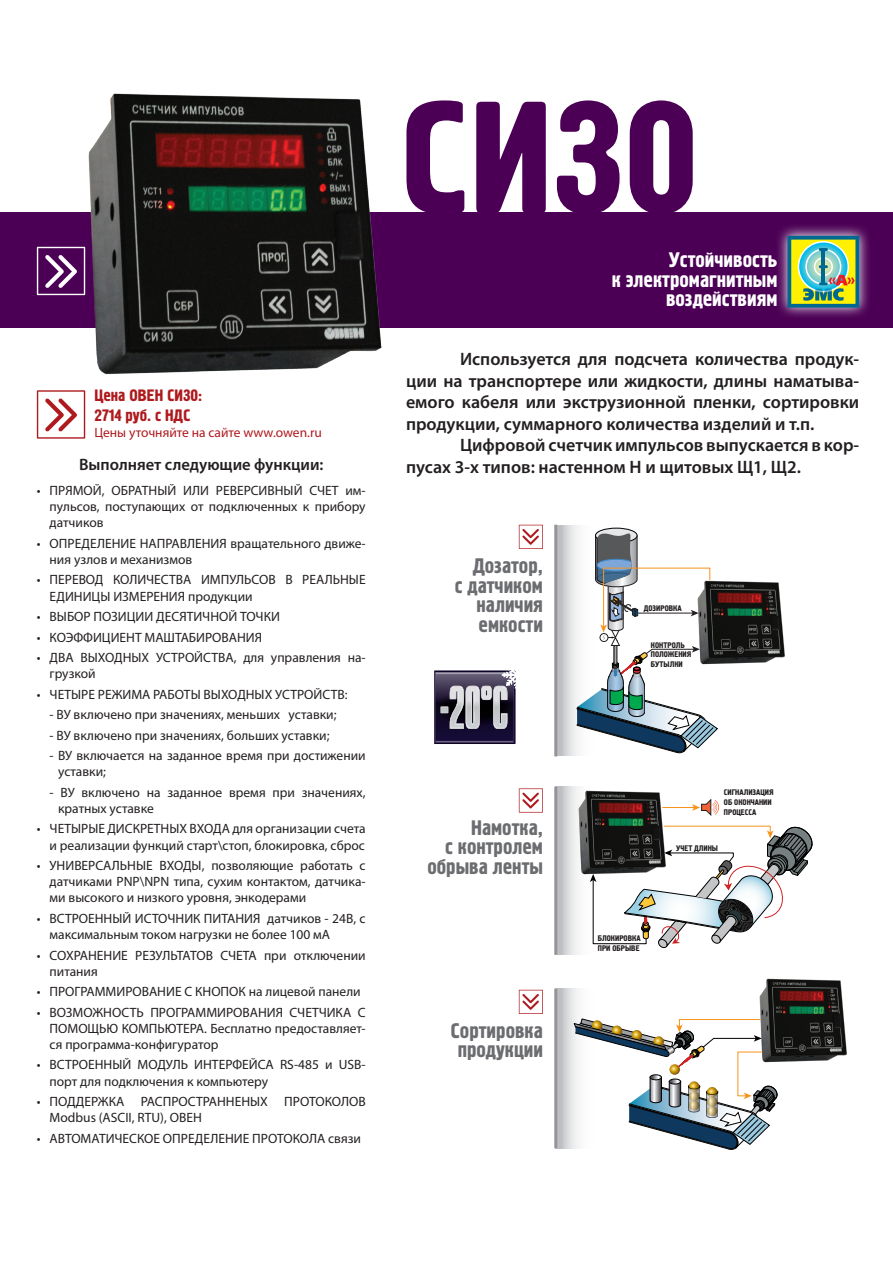
<style>
.page{position:relative;width:893px;height:1263px;background:#fff}
.page>*{position:absolute;margin:0;border:0;box-sizing:border-box;transform-origin:0 0}
.t1{font:159px "Hermes C";color:#4c0055}
.t2{font:21px/19.5px "Hermes C";color:#6c6d70;text-align:right}
.t3{font:21px/19.5px "Hermes C";color:#fff;text-align:right}
.t4{font:600 18px "Myriad Pro";color:#231f20}
.t5{font:600 16.5px "Myriad Pro";color:#231f20}
.t6{font:16.5px/19.8px "Hermes C";color:#ae1a1e}
.t7{font:13.5px/16.2px "Myriad Pro";color:#231f20}
.t8{font:13.5px "Myriad Pro";color:#ae1a1e}
.t9{font:8.1px/9.8px "Hermes C";color:#231f20}
</style>
<div class="page">
<svg style="left:557px;top:525px;width:80px;height:231px"></svg>
<svg style="left:557px;top:787px;width:21px;height:168px;background:#d3d4d6"></svg>
<svg style="left:557px;top:989px;width:21px;height:159px;background:#d2d3d5"></svg>
<div style="left:0;top:212px;width:893px;height:115px;background:#4c0055"></div>
<svg style="left:37px;top:247px;width:33px;height:48px"></svg>
<svg style="left:519px;top:525px;width:24px;height:24px"></svg>
<svg style="left:519px;top:788px;width:24px;height:25px"></svg>
<svg style="left:519px;top:990px;width:24px;height:24px"></svg>
<svg style="left:778px;top:226px;width:90px;height:90px"></svg>
<svg style="left:787px;top:236px;width:72px;height:72px;background:#88b978"></svg>
<img style="left:70px;top:93px;width:329px;height:307px">
<svg style="left:37px;top:390px;width:48px;height:49px"></svg>
<img style="left:434px;top:670px;width:82px;height:74px">
<svg style="left:441px;top:670px;width:75px;height:59px;background:#75727f"></svg>
<img style="left:718px;top:581px;width:67px;height:83px">
<svg style="left:595px;top:528px;width:42px;height:15px"></svg>
<div style="left:595px;top:528px;width:42px;height:15px;border:1px solid #000001;border-radius:50%"></div>
<svg style="left:577px;top:533px;width:141px;height:223px"></svg>
<hr style="left:554px;top:525px;width:3px;height:231px;background:#939598">
<img style="left:573px;top:786px;width:90px;height:95px">
<svg style="left:590px;top:825px;width:222px;height:123px"></svg>
<hr style="left:662px;top:807px;width:32px;height:1px;background:#f7931d">
<svg style="left:692px;top:799px;width:27px;height:17px"></svg>
<hr style="left:554px;top:787px;width:3px;height:168px;background:#939598">
<img style="left:759px;top:978px;width:88px;height:84px">
<svg style="left:574px;top:1018px;width:203px;height:132px"></svg>
<hr style="left:554px;top:989px;width:3px;height:159px;background:#939598">
<p class="t1" style="left:399px;top:69px;width:301px">СИ30</p>
<p class="t6" style="left:94px;top:386px;width:109px">Цена ОВЕН CИ30:<br>2714 руб. с НДС</p>
<p class="t8" style="left:94px;top:424px;width:229px">Цены уточняйте на сайте www.owen.ru</p>
<p class="t3" style="left:612px;top:251px;width:167px">Устойчивость<br>к электромагнитным воздействиям</p>
<p class="t4" style="left:460px;top:348px;width:401px">Используется для подсчета количества продук-</p>
<p class="t4" style="left:406px;top:369px;width:455px">ции на транспортере или жидкости, длины наматыва-</p>
<p class="t4" style="left:406px;top:391px;width:455px">емого кабеля или экструзионной пленки, сортировки</p>
<p class="t4" style="left:406px;top:412px;width:410px">продукции, суммарного количества изделий и т.п.</p>
<p class="t4" style="left:460px;top:434px;width:401px">Цифровой счетчик импульсов выпускается в кор-</p>
<p class="t5" style="left:79px;top:454px;width:246px">Выполняет следующие функции:</p>
<p class="t4" style="left:406px;top:456px;width:397px">пусах 3-х типов: настенном Н и щитовых Щ1, Щ2.</p>
<p class="t7" style="left:50px;top:482px;width:318px;text-align:justify;text-indent:-13px">• ПРЯМОЙ, ОБРАТНЫЙ ИЛИ РЕВЕРСИВНЫЙ СЧЕТ им&shy;пульсов, поступающих от подключенных к прибору датчиков</p>
<p class="t7" style="left:50px;top:535px;width:318px;text-indent:-13px">• ОПРЕДЕЛЕНИЕ НАПРАВЛЕНИЯ вращательного движе&shy;ния узлов и механизмов</p>
<p class="t7" style="left:50px;top:572px;width:318px;text-indent:-13px">• ПЕРЕВОД КОЛИЧЕСТВА ИМПУЛЬСОВ В РЕАЛЬНЫЕ<br>ЕДИНИЦЫ ИЗМЕРЕНИЯ продукции</p>
<p class="t7" style="left:37px;top:608px;width:245px">• ВЫБОР ПОЗИЦИИ ДЕСЯТИЧНОЙ ТОЧКИ</p>
<p class="t7" style="left:37px;top:629px;width:227px">• КОЭФФИЦИЕНТ МАШТАБИРОВАНИЯ</p>
<p class="t7" style="left:50px;top:649px;width:318px;text-indent:-13px">• ДВА ВЫХОДНЫХ УСТРОЙСТВА, для управления на&shy;грузкой</p>
<p class="t7" style="left:37px;top:686px;width:312px">• ЧЕТЫРЕ РЕЖИМА РАБОТЫ ВЫХОДНЫХ УСТРОЙСТВ:</p>
<p class="t7" style="left:50px;top:706px;width:288px">- ВУ включено при значениях, меньших уставки;</p>
<p class="t7" style="left:50px;top:727px;width:281px">- ВУ включено при значениях, больших уставки;</p>
<p class="t7" style="left:58px;top:747px;width:309px;text-indent:-9px">- ВУ включается на заданное время при достижении уставки;</p>
<p class="t7" style="left:58px;top:784px;width:309px;text-indent:-9px">- ВУ включено на заданное время при значениях, кратных уставке</p>
<p class="t7" style="left:37px;top:820px;width:330px;text-align:right">• ЧЕТЫРЫЕ ДИСКРЕТНЫХ ВХОДА для организации счета и реализации функций старт\стоп, блокировка, сброс</p>
<p class="t7" style="left:50px;top:857px;width:318px;text-align:justify;text-indent:-13px">• УНИВЕРСАЛЬНЫЕ ВХОДЫ, позволяющие работать с датчиками PNP\NPN типа, сухим контактом, датчика&shy;ми высокого и низкого уровня, энкодерами</p>
<p class="t7" style="left:50px;top:910px;width:318px;text-indent:-13px">• ВСТРОЕННЫЙ ИСТОЧНИК ПИТАНИЯ датчиков - 24В, с максимальным током нагрузки не более 100 мА</p>
<p class="t7" style="left:50px;top:947px;width:318px;text-indent:-13px">• СОХРАНЕНИЕ РЕЗУЛЬТАТОВ СЧЕТА при отключении питания</p>
<p class="t7" style="left:37px;top:983px;width:325px">• ПРОГРАММИРОВАНИЕ С КНОПОК на лицевой панели</p>
<p class="t7" style="left:50px;top:1004px;width:318px;text-align:justify;text-indent:-13px">• ВОЗМОЖНОСТЬ ПРОГРАММИРОВАНИЯ СЧЕТЧИКА С ПОМОЩЬЮ КОМПЬЮТЕРА. Бесплатно предоставляет&shy;ся программа-конфигуратор</p>
<p class="t7" style="left:50px;top:1057px;width:318px;text-indent:-13px">• ВСТРОЕННЫЙ МОДУЛЬ ИНТЕРФЕЙСА RS-485 и USB&shy;порт для подключения к компьютеру</p>
<p class="t7" style="left:50px;top:1093px;width:318px;text-indent:-13px">• ПОДДЕРЖКА РАСПРОСТРАННЕНЫХ ПРОТОКОЛОВ<br>Modbus (ASCII, RTU), ОВЕН</p>
<p class="t7" style="left:37px;top:1130px;width:326px">• АВТОМАТИЧЕСКОЕ ОПРЕДЕЛЕНИЕ ПРОТОКОЛА связи</p>
<p class="t2" style="left:455px;top:557px;width:90px">Дозатор,<br>с датчиком наличия емкости</p>
<p class="t9" style="left:644px;top:604px;width:39px">ДОЗИРОВКА</p>
<p class="t9" style="left:651px;top:640px;width:42px">КОНТРОЛЬ<br>ПОЛОЖЕНИЯ<br>БУТЫЛКИ</p>
<p class="t9" style="left:724px;top:788px;width:51px">СИГНАЛИЗАЦИЯ<br>ОБ ОКОНЧАНИИ<br>ПРОЦЕССА</p>
<p class="t2" style="left:427px;top:819px;width:117px">Намотка,<br>с контролем обрыва ленты</p>
<p class="t9" style="left:676px;top:843px;width:43px">УЧЕТ ДЛИНЫ</p>
<p class="t9" style="left:598px;top:934px;width:44px">БЛОКИРОВКА<br>ПРИ ОБРЫВЕ</p>
<p class="t2" style="left:450px;top:1022px;width:94px;text-align:center">Сортировка продукции</p>
</div>
